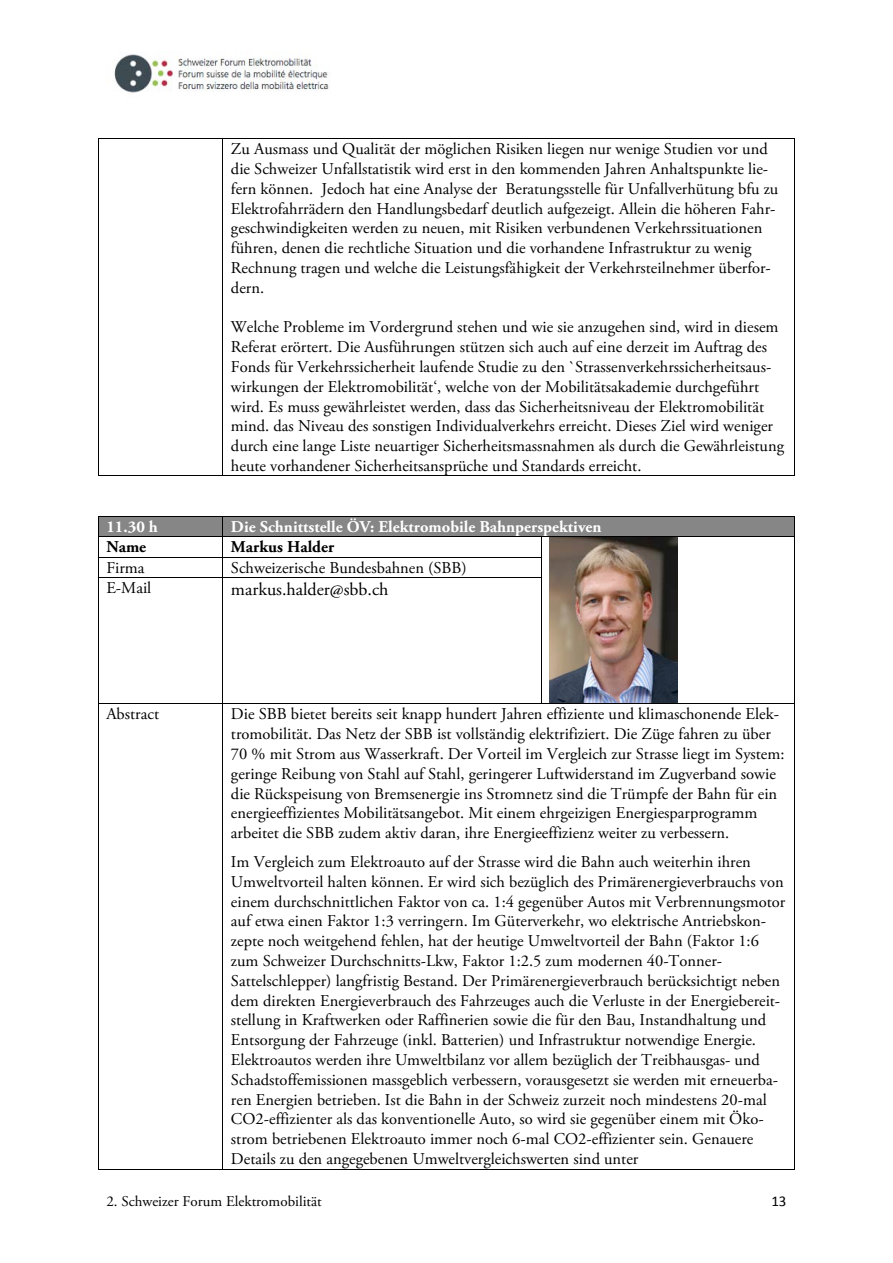
<style>
.page{position:relative;width:893px;height:1263px;background:#fff}
.page>*{position:absolute;margin:0;border:0;box-sizing:border-box;transform-origin:0 0}
.t1{font:18px "Adobe Garamond Pro";color:#000}
.t2{font:16.5px/19.8px "Adobe Garamond Pro";color:#000}
.t3{font:700 16.5px "Adobe Garamond Pro";color:#fff}
.t4{font:700 16.5px "Adobe Garamond Pro";color:#000}
.t5{font:15px "Adobe Garamond Pro";color:#000}
.t6{font:15px "Calibri";color:#000}
</style>
<div class="page">
<img style="left:114px;top:54px;width:215px;height:39px">
<hr style="left:99px;top:138px;width:123px;height:1px;background:#000">
<hr style="left:223px;top:138px;width:571px;height:1px;background:#000">
<hr style="left:98px;top:139px;width:1px;height:337px;background:#000">
<hr style="left:99px;top:476px;width:123px;height:1px;background:#000">
<hr style="left:222px;top:139px;width:1px;height:337px;background:#000">
<hr style="left:223px;top:476px;width:571px;height:1px;background:#000">
<hr style="left:794px;top:139px;width:1px;height:337px;background:#000">
<div style="left:99px;top:517px;width:123px;height:19px;background:#868686"></div>
<div style="left:223px;top:517px;width:571px;height:19px;background:#868686"></div>
<hr style="left:99px;top:516px;width:123px;height:1px;background:#000">
<hr style="left:223px;top:516px;width:571px;height:1px;background:#000">
<hr style="left:99px;top:537px;width:123px;height:1px;background:#000">
<hr style="left:223px;top:537px;width:318px;height:1px;background:#000">
<hr style="left:542px;top:537px;width:252px;height:1px;background:#000">
<hr style="left:99px;top:557px;width:123px;height:1px;background:#000">
<hr style="left:223px;top:557px;width:318px;height:1px;background:#000">
<img style="left:549px;top:537px;width:128px;height:167px">
<svg style="left:98px;top:516px;width:1px;height:62px"></svg>
<hr style="left:99px;top:578px;width:123px;height:1px;background:#000">
<svg style="left:222px;top:516px;width:1px;height:62px"></svg>
<hr style="left:223px;top:578px;width:318px;height:1px;background:#000">
<svg style="left:541px;top:537px;width:1px;height:41px"></svg>
<svg style="left:794px;top:516px;width:1px;height:62px"></svg>
<hr style="left:98px;top:578px;width:1px;height:126px;background:#000">
<hr style="left:222px;top:578px;width:1px;height:126px;background:#000">
<hr style="left:541px;top:578px;width:1px;height:126px;background:#000">
<hr style="left:794px;top:578px;width:1px;height:126px;background:#000">
<hr style="left:99px;top:704px;width:123px;height:1px;background:#000">
<hr style="left:223px;top:704px;width:318px;height:1px;background:#000">
<hr style="left:542px;top:704px;width:252px;height:1px;background:#000">
<hr style="left:98px;top:704px;width:1px;height:465px;background:#000">
<hr style="left:99px;top:1169px;width:123px;height:1px;background:#000">
<hr style="left:222px;top:704px;width:1px;height:465px;background:#000">
<hr style="left:223px;top:1169px;width:571px;height:1px;background:#000">
<hr style="left:794px;top:704px;width:1px;height:465px;background:#000">
<p class="t2" style="left:231px;top:141px;width:549px">Zu Ausmass und Qualität der möglichen Risiken liegen nur wenige Studien vor und die Schweizer Unfallstatistik wird erst in den kommenden Jahren Anhaltspunkte lie&shy;fern können. Jedoch hat eine Analyse der Beratungsstelle für Unfallverhütung bfu zu Elektrofahrrädern den Handlungsbedarf deutlich aufgezeigt. Allein die höheren Fahr&shy;geschwindigkeiten werden zu neuen, mit Risiken verbundenen Verkehrssituationen führen, denen die rechtliche Situation und die vorhandene Infrastruktur zu wenig Rechnung tragen und welche die Leistungsfähigkeit der Verkehrsteilnehmer überfor&shy;dern.</p>
<p class="t2" style="left:231px;top:319px;width:554px">Welche Probleme im Vordergrund stehen und wie sie anzugehen sind, wird in diesem Referat erörtert. Die Ausführungen stützen sich auch auf eine derzeit im Auftrag des Fonds für Verkehrssicherheit laufende Studie zu den `Strassenverkehrssicherheitsaus&shy;wirkungen der Elektromobilität‘, welche von der Mobilitätsakademie durchgeführt wird. Es muss gewährleistet werden, dass das Sicherheitsniveau der Elektromobilität mind. das Niveau des sonstigen Individualverkehrs erreicht. Dieses Ziel wird weniger durch eine lange Liste neuartiger Sicherheitsmassnahmen als durch die Gewährleistung heute vorhandener Sicherheitsansprüche und Standards erreicht.</p>
<p class="t3" style="left:106px;top:520px;width:53px">11.30 h</p>
<p class="t3" style="left:231px;top:520px;width:372px">Die Schnittstelle ÖV: Elektromobile Bahnperspektiven</p>
<p class="t4" style="left:106px;top:540px;width:41px">Name</p>
<p class="t4" style="left:231px;top:540px;width:105px">Markus Halder</p>
<p class="t2" style="left:106px;top:559px;width:40px">Firma</p>
<p class="t2" style="left:231px;top:559px;width:237px">Schweizerische Bundesbahnen (SBB)</p>
<p class="t2" style="left:106px;top:580px;width:46px">E-Mail</p>
<p class="t1" style="left:231px;top:582px;width:159px">markus.halder@sbb.ch</p>
<p class="t2" style="left:106px;top:706px;width:54px">Abstract</p>
<p class="t2" style="left:231px;top:706px;width:555px">Die SBB bietet bereits seit knapp hundert Jahren effiziente und klimaschonende Elek&shy;tromobilität. Das Netz der SBB ist vollständig elektrifiziert. Die Züge fahren zu über 70 % mit Strom aus Wasserkraft. Der Vorteil im Vergleich zur Strasse liegt im System: geringe Reibung von Stahl auf Stahl, geringerer Luftwiderstand im Zugverband sowie die Rückspeisung von Bremsenergie ins Stromnetz sind die Trümpfe der Bahn für ein energieeffizientes Mobilitätsangebot. Mit einem ehrgeizigen Energiesparprogramm arbeitet die SBB zudem aktiv daran, ihre Energieeffizienz weiter zu verbessern.</p>
<p class="t2" style="left:231px;top:853px;width:556px">Im Vergleich zum Elektroauto auf der Strasse wird die Bahn auch weiterhin ihren Umweltvorteil halten können. Er wird sich bezüglich des Primärenergieverbrauchs von einem durchschnittlichen Faktor von ca. 1:4 gegenüber Autos mit Verbrennungsmotor auf etwa einen Faktor 1:3 verringern. Im Güterverkehr, wo elektrische Antriebskon&shy;zepte noch weitgehend fehlen, hat der heutige Umweltvorteil der Bahn (Faktor 1:6 zum Schweizer Durchschnitts-Lkw, Faktor 1:2.5 zum modernen 40-Tonner-Sattelschlepper) langfristig Bestand. Der Primärenergieverbrauch berücksichtigt neben dem direkten Energieverbrauch des Fahrzeuges auch die Verluste in der Energiebereit&shy;stellung in Kraftwerken oder Raffinerien sowie die für den Bau, Instandhaltung und Entsorgung der Fahrzeuge (inkl. Batterien) und Infrastruktur notwendige Energie.<br>Elektroautos werden ihre Umweltbilanz vor allem bezüglich der Treibhausgas- und Schadstoffemissionen massgeblich verbessern, vorausgesetzt sie werden mit erneuerba&shy;ren Energien betrieben. Ist die Bahn in der Schweiz zurzeit noch mindestens 20-mal CO2-effizienter als das konventionelle Auto, so wird sie gegenüber einem mit Öko&shy;strom betriebenen Elektroauto immer noch 6-mal CO2-effizienter sein. Genauere Details zu den angegebenen Umweltvergleichswerten sind unter</p>
<p class="t5" style="left:106px;top:1195px;width:217px">2. Schweizer Forum Elektromobilität</p>
<p class="t6" style="left:771px;top:1192px;width:17px">13</p>
</div>
